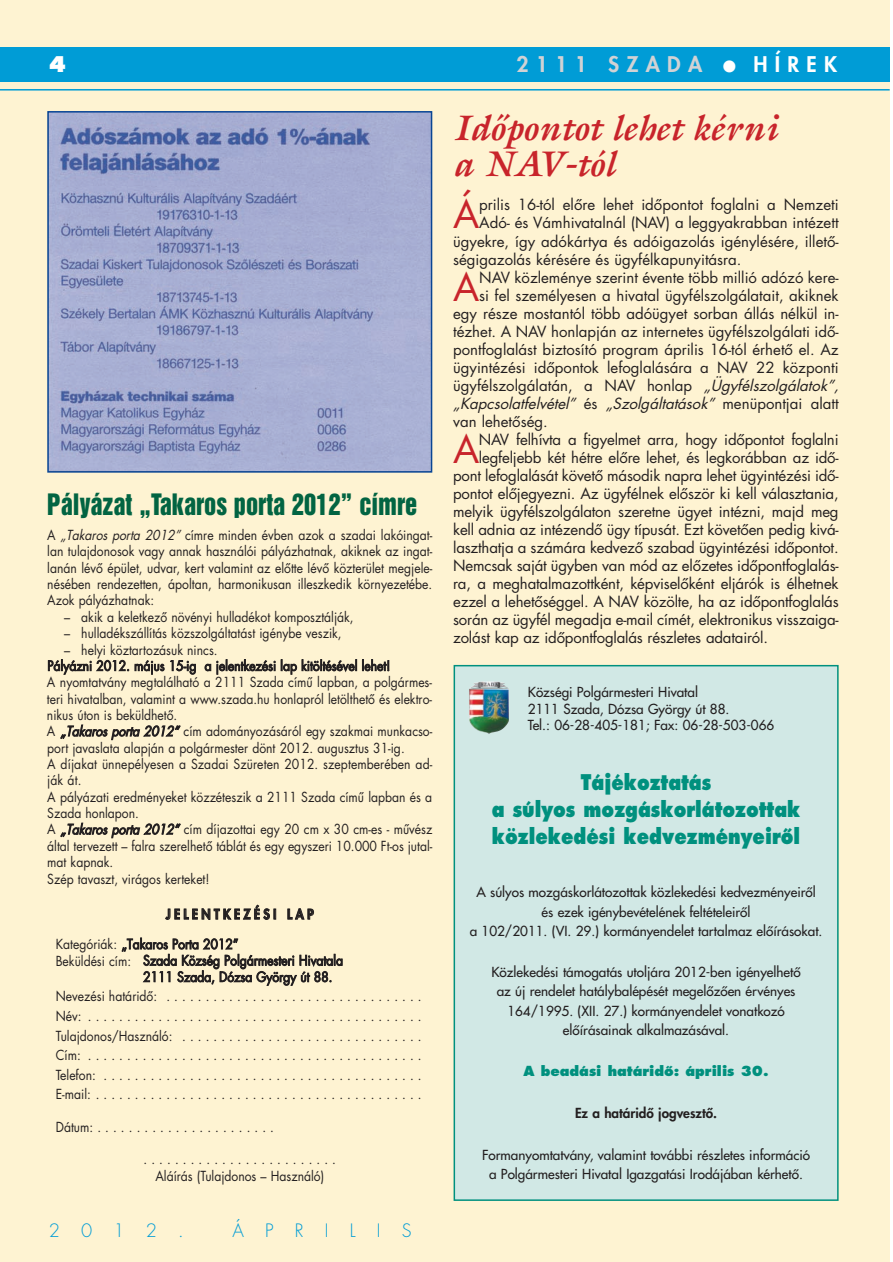
<style>
.page{position:relative;width:893px;height:1262px;background:#fff}
.page>*{position:absolute;margin:0;border:0;box-sizing:border-box;transform-origin:0 0}
.t1{font:37.5px "Futura AH Book";color:#c8242b}
.t2{font:italic 36px/36px "Galliard AH Bold";color:#c8242b}
.t3{font:27px "H Helvetica Inserat";color:#026442;scale:.9 1}
.t4{font:700 21px/27px "H Futura Extra";color:#00907e;text-align:center;scale:.85 1}
.t5{font:800 21px "H Futura";letter-spacing:.345em;color:#d1d2d4}
.t6{font:800 21px "H Futura";letter-spacing:.345em;color:#fff}
.t7{font:700 21px "H Futura Extra";color:#fff}
.t8{font:300 18px "H Futura";letter-spacing:1.18em;color:#009cd6}
.t9{font:15px "Futura AH Book";letter-spacing:-.01em;color:#231f20}
.t10{font:italic 15px "Futura AH Book";color:#231f20}
.t11{font:13.5px/16.4px "Futura AH Book";color:#231f20;text-align:justify;scale:.9 1}
.t12{font:13.5px/19.5px "H Futura";color:#231f20;text-align:center}
.t13{font:700 13.5px "H Futura Extra";color:#00907e}
.t14{font:800 13.5px "H Futura";color:#231f20}
.t15{font:13.5px "Futura AH Heavy";letter-spacing:.285em;color:#231f20;scale:.9 1}
.s1{font-style:italic}
.s2{font-style:normal}
</style>
<div class="page">
<div style="left:0;top:0;width:889px;height:1261px;background:#fef3d2"></div>
<div style="left:0;top:47px;width:889px;height:34px;background:#009cd6"></div>
<hr style="left:0;top:89px;width:889px;height:2px;background:#009cd6">
<img style="left:50px;top:114px;width:379px;height:355px">
<div style="left:47px;top:111px;width:385px;height:361px;border:2px solid #094594"></div>
<div style="left:454px;top:665px;width:383px;height:535px;background:#d1e8e5"></div>
<div style="left:453px;top:665px;width:385px;height:535px;border:2px solid #00907e"></div>
<svg style="left:499px;top:682px;width:6px;height:3px"></svg>
<h3 class="t7" style="left:49px;top:55px;width:19px">4</h3>
<h3 class="t5" style="left:516px;top:54px;width:187px">2111 SZADA</h3>
<h3 class="t6" style="left:753px;top:54px;width:85px">HÍREK</h3>
<h3 class="t3" style="left:47px;top:493px;width:413px">Pályázat „Takaros porta 2012” címre</h3>
<p class="t11" style="left:47px;top:528px;width:429px">A <span class="s1">„Takaros porta 2012”</span> címre minden évben azok a szadai lakóingat&shy;lan tulajdonosok vagy annak használói pályázhatnak, akiknek az ingat&shy;lanán lévô épület, udvar, kert valamint az elôtte lévô közterület megjele&shy;nésében rendezetten, ápoltan, harmonikusan illeszkedik környezetébe.<br>Azok pályázhatnak:</p>
<p class="t11" style="left:64px;top:610px;width:323px">– akik a keletkezô növényi hulladékot komposztálják,</p>
<p class="t11" style="left:64px;top:626px;width:309px">– hulladékszállítás közszolgáltatást igénybe veszik,</p>
<p class="t11" style="left:47px;top:642px;width:429px;text-align:left;text-indent:17px">– helyi köztartozásuk nincs.<br>Pályázni 2012. május 15-ig a jelentkezési lap kitöltésével lehet!<br>A nyomtatvány megtalálható a 2111 Szada címû lapban, a polgármes&shy;teri hivatalban, valamint a www.szada.hu honlapról letölthetô és elektro&shy;nikus úton is beküldhetô.<br>A <span class="s1">„Takaros porta 2012”</span> cím adományozásáról egy szakmai munkacso&shy;port javaslata alapján a polgármester dönt 2012. augusztus 31-ig.<br>A díjakat ünnepélyesen a Szadai Szüreten 2012. szeptemberében ad&shy;ják át.<br>A pályázati eredményeket közzéteszik a 2111 Szada címû lapban és a Szada honlapon.<br>A <span class="s1">„Takaros porta 2012”</span> cím díjazottai egy 20 cm x 30 cm-es - mûvész által tervezett – falra szerelhetô táblát és egy egyszeri 10.000 Ft-os jutal&shy;mat kapnak.<br>Szép tavaszt, virágos kerteket!</p>
<p class="t15" style="left:166px;top:907px;width:166px">JELENTKEZÉSI LAP</p>
<p class="t11" style="left:56px;top:937px;width:204px">Kategóriák: „Takaros Porta 2012”</p>
<p class="t11" style="left:56px;top:953px;width:321px">Beküldési cím: Szada Község Polgármesteri Hivatala</p>
<p class="t11" style="left:143px;top:969px;width:212px">2111 Szada, Dózsa György út 88.</p>
<p class="t11" style="left:56px;top:987px;width:408px;line-height:19.5px">Nevezési határidô: . . . . . . . . . . . . . . . . . . . . . . . . . . . . . . . . .<br>Név: . . . . . . . . . . . . . . . . . . . . . . . . . . . . . . . . . . . . . . . . . . .<br>Tulajdonos/Használó: . . . . . . . . . . . . . . . . . . . . . . . . . . . . . . .<br>Cím: . . . . . . . . . . . . . . . . . . . . . . . . . . . . . . . . . . . . . . . . . . .<br>Telefon: . . . . . . . . . . . . . . . . . . . . . . . . . . . . . . . . . . . . . . . . .<br>E-mail: . . . . . . . . . . . . . . . . . . . . . . . . . . . . . . . . . . . . . . . . . .</p>
<p class="t11" style="left:56px;top:1119px;width:244px">Dátum: . . . . . . . . . . . . . . . . . . . . . . .</p>
<p class="t11" style="left:144px;top:1152px;width:215px;text-align:center">. . . . . . . . . . . . . . . . . . . . . . . . .<br>Aláírás (Tulajdonos – Használó)</p>
<h3 class="t8" style="left:49px;top:1221px;width:137px">2012.</h3>
<h3 class="t8" style="left:232px;top:1221px;width:181px">ÁPRILIS</h3>
<h2 class="t2" style="left:453px;top:113px;width:326px">Idôpontot lehet kérni a NAV-tól</h2>
<h1 class="t1" style="left:453px;top:197px;width:28px">Á</h1>
<p class="t9" style="left:479px;top:198px;width:361px">prilis 16-tól elôre lehet idôpontot foglalni a Nemzeti</p>
<p class="t9" style="left:479px;top:216px;width:361px">Adó- és Vámhivatalnál (NAV) a leggyakrabban intézett</p>
<p class="t9" style="left:453px;top:234px;width:387px">ügyekre, így adókártya és adóigazolás igénylésére, illetô-</p>
<p class="t9" style="left:453px;top:252px;width:290px">ségigazolás kérésére és ügyfélkapunyitásra.</p>
<h1 class="t1" style="left:453px;top:269px;width:28px">A</h1>
<p class="t9" style="left:479px;top:270px;width:361px">NAV közleménye szerint évente több millió adózó kere-</p>
<p class="t9" style="left:479px;top:288px;width:361px">si fel személyesen a hivatal ügyfélszolgálatait, akiknek</p>
<p class="t9" style="left:453px;top:306px;width:387px">egy része mostantól több adóügyet sorban állás nélkül in-</p>
<p class="t9" style="left:453px;top:324px;width:387px">tézhet. A NAV honlapján az internetes ügyfélszolgálati idô-</p>
<p class="t9" style="left:453px;top:342px;width:387px">pontfoglalást biztosító program április 16-tól érhetô el. Az</p>
<p class="t9" style="left:453px;top:360px;width:387px">ügyintézési idôpontok lefoglalására a NAV 22 központi</p>
<p class="t9" style="left:453px;top:378px;width:390px">ügyfélszolgálatán, a NAV honlap <span class="s1">„Ügyfélszolgálatok”,</span></p>
<p class="t10" style="left:453px;top:396px;width:387px">„Kapcsolatfelvétel” <span class="s2">é s</span> „Szolgáltatások” <span class="s2">m e n ü p o n t j a i a l a tt</span></p>
<p class="t9" style="left:453px;top:414px;width:96px">van lehetôség.</p>
<h1 class="t1" style="left:453px;top:431px;width:28px">A</h1>
<p class="t9" style="left:479px;top:432px;width:361px">NAV felhívta a figyelmet arra, hogy idôpontot foglalni</p>
<p class="t9" style="left:479px;top:450px;width:361px">legfeljebb két hétre elôre lehet, és legkorábban az idô-</p>
<p class="t9" style="left:453px;top:468px;width:387px">pont lefoglalását követô második napra lehet ügyintézési idô-</p>
<p class="t9" style="left:453px;top:486px;width:387px">pontot elôjegyezni. Az ügyfélnek elôször ki kell választania,</p>
<p class="t9" style="left:453px;top:504px;width:387px">melyik ügyfélszolgálaton szeretne ügyet intézni, majd meg</p>
<p class="t9" style="left:453px;top:522px;width:387px">kell adnia az intézendô ügy típusát. Ezt követôen pedig kivá-</p>
<p class="t9" style="left:453px;top:540px;width:387px">laszthatja a számára kedvezô szabad ügyintézési idôpontot.</p>
<p class="t9" style="left:453px;top:558px;width:387px">Nemcsak saját ügyben van mód az elôzetes idôpontfoglalás-</p>
<p class="t9" style="left:453px;top:576px;width:387px">ra, a meghatalmazottként, képviselôként eljárók is élhetnek</p>
<p class="t9" style="left:453px;top:594px;width:387px">ezzel a lehetôséggel. A NAV közölte, ha az idôpontfoglalás</p>
<p class="t9" style="left:453px;top:612px;width:387px">során az ügyfél megadja e-mail címét, elektronikus visszaiga-</p>
<p class="t9" style="left:453px;top:630px;width:316px">zolást kap az idôpontfoglalás részletes adatairól.</p>
<p class="t12" style="left:528px;top:684px;width:248px;line-height:16.6px;text-align:left">Községi Polgármesteri Hivatal<br>2111 Szada, Dózsa György út 88.<br>Tel.: 06-28-405-181; Fax: 06-28-503-066</p>
<h3 class="t4" style="left:491px;top:771px;width:364px">Tájékoztatás<br>a súlyos mozgáskorlátozottak közlekedési kedvezményeirôl</h3>
<p class="t12" style="left:469px;top:883px;width:354px">A súlyos mozgáskorlátozottak közlekedési kedvezményeirôl és ezek igénybevételének feltételeirôl<br>a 102/2011. (VI. 29.) kormányendelet tartalmaz elôírásokat.</p>
<p class="t12" style="left:491px;top:962px;width:310px">Közlekedési támogatás utoljára 2012-ben igényelhetô az új rendelet hatálybalépését megelôzôen érvényes 164/1995. (XII. 27.) kormányendelet vonatkozó elôírásainak alkalmazásával.</p>
<p class="t13" style="left:523px;top:1064px;width:247px">A beadási határidô: április 30.</p>
<p class="t14" style="left:575px;top:1105px;width:143px">Ez a határidô jogvesztô.</p>
<p class="t12" style="left:482px;top:1145px;width:329px">Formanyomtatvány, valamint további részletes információ a Polgármesteri Hivatal Igazgatási Irodájában kérhetô.</p>
</div>
